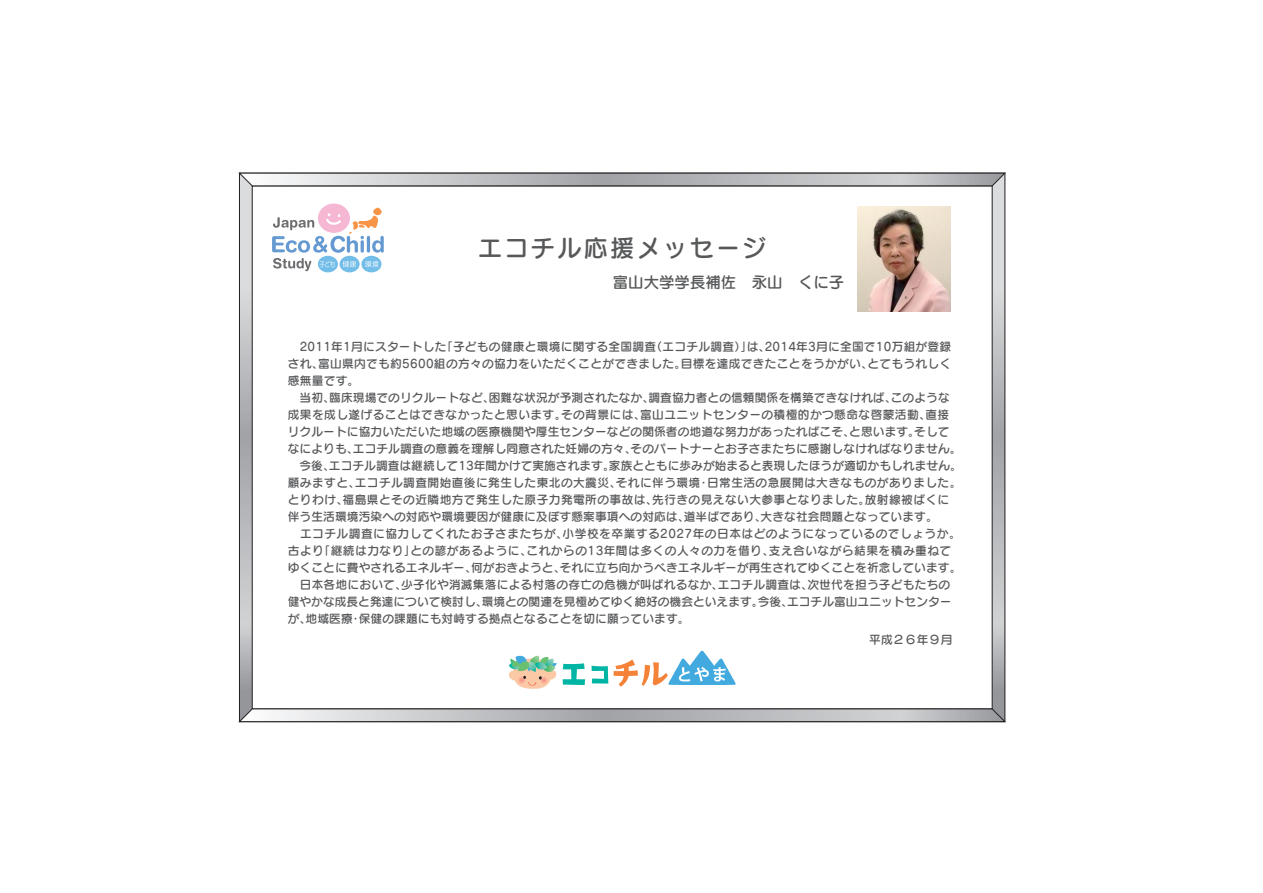
<style>
.page{position:relative;width:1263px;height:893px;background:#fff}
.page>*{position:absolute;margin:0;border:0;box-sizing:border-box;transform-origin:0 0}
.t1{font:24px "Seurat CID DB";letter-spacing:.1em;color:#57585a}
.t2{font:15.45px "Seurat CID DB";color:#57585a}
.t3{font:11.7px/17px "Seurat CID DB";letter-spacing:.02em;color:#57585a}
</style>
<div class="page">
<svg style="left:241px;top:186px;width:762px;height:522px;background:#bbbcbe"></svg>
<div style="left:252px;top:186px;width:740px;height:523px;background:#fff"></div>
<svg style="left:239px;top:173px;width:767px;height:13px;background:#b2b2b5"></svg>
<svg style="left:239px;top:708px;width:767px;height:14px;background:#a9aaac"></svg>
<svg style="left:509px;top:656px;width:48px;height:33px"></svg>
<svg style="left:591px;top:666px;width:17px;height:18px"></svg>
<svg style="left:563px;top:663px;width:22px;height:16px"></svg>
<div style="left:563px;top:679px;width:22px;height:6px;background:#00b5a4"></div>
<svg style="left:614px;top:651px;width:121px;height:36px"></svg>
<div style="left:318px;top:256px;width:20px;height:16px;background:#73bde9;border-radius:50%"></div>
<div style="left:340px;top:256px;width:20px;height:16px;background:#73bde9;border-radius:50%"></div>
<div style="left:361px;top:256px;width:20px;height:16px;background:#73bde9;border-radius:50%"></div>
<div style="left:318px;top:204px;width:32px;height:29px;background:#f6b7d4;border-radius:50%"></div>
<svg style="left:272px;top:207px;width:112px;height:64px"></svg>
<img style="left:857px;top:207px;width:93px;height:105px">
<h1 class="t1" style="left:478px;top:232px;width:290px">エコチル応援メッセージ</h1>
<h2 class="t2" style="left:613px;top:272px;width:233px">富山大学学長補佐　永山　くに子</h2>
<p class="t3" style="left:288px;top:337px;width:675px">　2011年1月にスタートした「子どもの健康と環境に関する全国調査（エコチル調査）」は、2014年3月に全国で10万組が登録され、富山県内でも約5600組の方々の協力をいただくことができました。目標を達成できたことをうかがい、とてもうれしく感無量です。<br>　当初、臨床現場でのリクルートなど、困難な状況が予測されたなか、調査協力者との信頼関係を構築できなければ、このような成果を成し遂げることはできなかったと思います。その背景には、富山ユニットセンターの積極的かつ懸命な啓蒙活動、直接リクルートに協力いただいた地域の医療機関や厚生センターなどの関係者の地道な努力があったればこそ、と思います。そしてなによりも、エコチル調査の意義を理解し同意された妊婦の方々、そのパートナーとお子さまたちに感謝しなければなりません。　今後、エコチル調査は継続して13年間かけて実施されます。家族とともに歩みが始まると表現したほうが適切かもしれません。顧みますと、エコチル調査開始直後に発生した東北の大震災、それに伴う環境・日常生活の急展開は大きなものがありました。とりわけ、福島県とその近隣地方で発生した原子力発電所の事故は、先行きの見えない大参事となりました。放射線被ばくに伴う生活環境汚染への対応や環境要因が健康に及ぼす懸案事項への対応は、道半ばであり、大きな社会問題となっています。<br>　エコチル調査に協力してくれたお子さまたちが、小学校を卒業する2027年の日本はどのようになっているのでしょうか。古より「継続は力なり」との諺があるように、これからの13年間は多くの人々の力を借り、支え合いながら結果を積み重ねてゆくことに費やされるエネルギー、何がおきようと、それに立ち向かうべきエネルギーが再生されてゆくことを祈念しています。　日本各地において、少子化や消滅集落による村落の存亡の危機が叫ばれるなか、エコチル調査は、次世代を担う子どもたちの健やかな成長と発達について検討し、環境との関連を見極めてゆく絶好の機会といえます。今後、エコチル富山ユニットセンターが、地域医療・保健の課題にも対峙する拠点となることを切に願っています。</p>
<p class="t3" style="left:869px;top:631px;width:85px">平成２６年９月</p>
</div>
